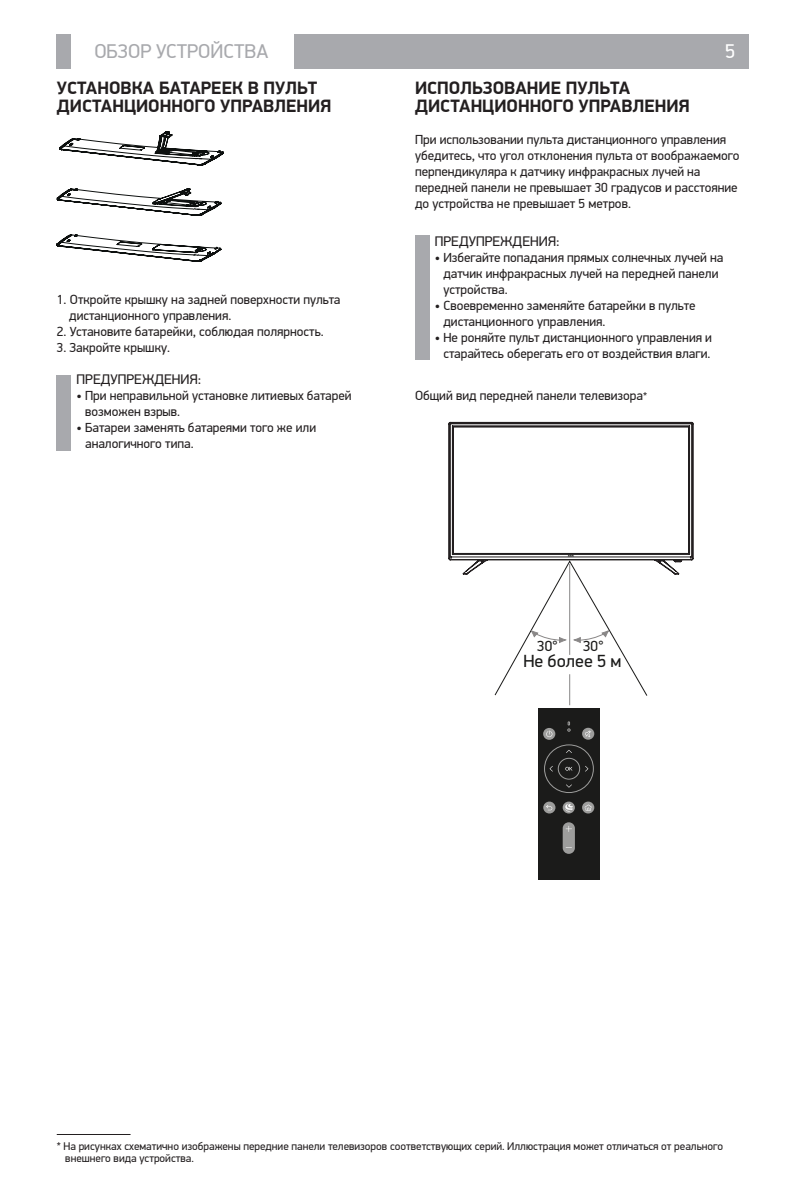
<style>
.page{position:relative;width:806px;height:1191px;background:#fff}
.page>*{position:absolute;margin:0;border:0;box-sizing:border-box;transform-origin:0 0}
.t1{font:20px "PF Din Display Pro";color:#a8a9ad}
.t2{font:20px "PF Din Display Pro";color:#fff}
.head_1{font:700 18px/18px "PF Din Display Pro";color:#231f20}
.text{font:700 18px "PF Din Display Pro";color:#231f20}
.t3{font:17.6px "PF Din Display Pro";color:#1b1b1a}
.t4{font:14.8px "PF Din Display Pro";color:#1b1b1a}
.head_2{font:14px "PF Din Display Pro";color:#231f20}
.text-2{font:13.2px/16px "PF Din Display Pro";color:#231f20}
.text_table{font:11.2px/12.4px "PF Din Display Pro";color:#231f20}
.s1{font-size:11.2px}
</style>
<div class="page">
<div style="left:57px;top:34px;width:14px;height:34px;background:#a8a9ad"></div>
<div style="left:294px;top:34px;width:454px;height:34px;background:#a8a9ad"></div>
<svg style="left:57px;top:132px;width:167px;height:129px"></svg>
<hr style="left:569px;top:674px;width:1px;height:31px;background:#898787">
<svg style="left:448px;top:422px;width:245px;height:275px"></svg>
<div style="left:537px;top:708px;width:62px;height:172px;background:#1b1b1a"></div>
<div style="left:562px;top:822px;width:12px;height:32px;background:#9d9d9c;border-radius:6px"></div>
<svg style="left:542px;top:728px;width:13px;height:12px"></svg>
<svg style="left:546px;top:730px;width:6px;height:7px"></svg>
<svg style="left:566px;top:826px;width:5px;height:6px"></svg>
<svg style="left:543px;top:801px;width:12px;height:12px"></svg>
<svg style="left:546px;top:805px;width:6px;height:5px"></svg>
<svg style="left:581px;top:801px;width:13px;height:12px"></svg>
<svg style="left:584px;top:804px;width:7px;height:6px"></svg>
<svg style="left:581px;top:728px;width:13px;height:11px"></svg>
<svg style="left:585px;top:730px;width:6px;height:7px"></svg>
<svg style="left:562px;top:801px;width:12px;height:12px"></svg>
<svg style="left:564px;top:803px;width:8px;height:8px"></svg>
<svg style="left:567px;top:721px;width:3px;height:10px"></svg>
<svg style="left:544px;top:744px;width:49px;height:49px"></svg>
<hr style="left:57px;top:1134px;width:73px;height:1px;background:#231f20">
<div style="left:57px;top:375px;width:14px;height:75px;background:#a8a9ad"></div>
<div style="left:415px;top:235px;width:14px;height:124px;background:#a8a9ad"></div>
<h1 class="t1" style="left:94px;top:39px;width:175px">ОБЗОР УСТРОЙСТВА</h1>
<h1 class="t2" style="left:724px;top:39px;width:11px">5</h1>
<p class="text" style="left:57px;top:77px;width:262px">УСТАНОВКА БАТАРЕЕК В ПУЛЬТ</p>
<p class="head_1" style="left:57px;top:98px;width:276px">ДИСТАНЦИОННОГО УПРАВЛЕНИЯ</p>
<p class="head_1" style="left:415px;top:80px;width:276px">ИСПОЛЬЗОВАНИЕ ПУЛЬТА<br>ДИСТАНЦИОННОГО УПРАВЛЕНИЯ</p>
<p class="text-2" style="left:415px;top:132px;width:326px">При использовании пульта дистанционного управления убедитесь, что угол отклонения пульта от воображаемого перпендикуляра к датчику инфракрасных лучей на передней панели не превышает 30 градусов и расстояние до устройства не превышает 5 метров.</p>
<p class="head_2" style="left:434px;top:233px;width:126px">ПРЕДУПРЕЖДЕНИЯ:</p>
<p class="text-2" style="left:443px;top:250px;width:281px;text-indent:-9px">• Избегайте попадания прямых солнечных лучей на датчик инфракрасных лучей на передней панели устройства.</p>
<p class="text-2" style="left:443px;top:298px;width:253px;text-indent:-9px">• Своевременно заменяйте батарейки в пульте дистанционного управления.</p>
<p class="text-2" style="left:434px;top:330px;width:278px;text-align:center">• Не роняйте пульт дистанционного управления и старайтесь оберегать его от воздействия влаги.</p>
<p class="text-2" style="left:415px;top:388px;width:233px">Общий вид передней панели телевизора<span class="s1">*</span></p>
<p class="text-2" style="left:69px;top:292px;width:272px;text-indent:-12px">1. Откройте крышку на задней поверхности пульта дистанционного управления.</p>
<p class="text-2" style="left:57px;top:324px;width:268px">2. Установите батарейки, соблюдая полярность.</p>
<p class="text-2" style="left:57px;top:340px;width:115px">3. Закройте крышку.</p>
<p class="head_2" style="left:77px;top:371px;width:126px">ПРЕДУПРЕЖДЕНИЯ:</p>
<p class="text-2" style="left:85px;top:388px;width:268px;text-indent:-9px">• При неправильной установке литиевых батарей возможен взрыв.</p>
<p class="text-2" style="left:85px;top:420px;width:232px;text-indent:-9px">• Батареи заменять батареями того же или аналогичного типа.</p>
<p class="t4" style="left:537px;top:637px;width:22px">30°</p>
<p class="t4" style="left:582px;top:637px;width:22px">30°</p>
<p class="t3" style="left:523px;top:651px;width:100px">Не более 5 м</p>
<p class="text_table" style="left:65px;top:1140px;width:659px;text-indent:-9px">* На рисунках схематично изображены передние панели телевизоров соответствующих серий. Иллюстрация может отличаться от реального внешнего вида устройства.</p>
</div>
